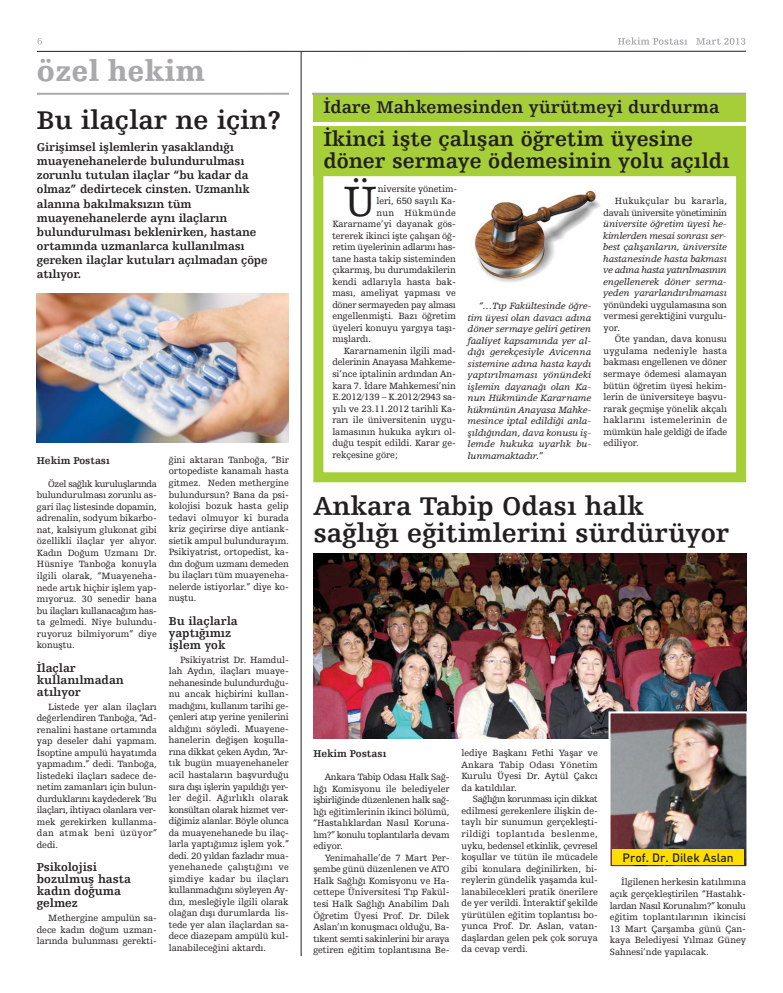
<style>
.page{position:relative;width:783px;height:993px;background:#fff}
.page>*{position:absolute;margin:0;border:0;box-sizing:border-box;transform-origin:0 0}
.t1{font:44.9px "Humanist Slabserif 712 BT";color:#231f20}
.t2{font:900 30px "Humanist Slabserif 712 BT";color:#a7a9ac}
.t3{font:700 27px/27px "Humanist Slabserif 712 BT";color:#231f20}
.t4{font:700 21.5px/22px "Humanist Slabserif 712 BT";color:#231f20}
.t5{font:700 18px "Humanist Slabserif 712 BT";color:#231f20}
.t6{font:700 12px/12px "Humanist Slabserif 712 BT";color:#231f20}
.t7{font:500 12px "DINT";color:#231f20}
.t8{font:700 11.8px/14.2px "Humanist Slabserif 712 BT";letter-spacing:-.01em;color:#231f20}
.t9{font:700 10.4px "Humanist Slabserif 712 BT";color:#231f20}
.t10{font:9.6px/11.5px "Humanist Slabserif 712 BT";letter-spacing:-.005em;color:#231f20;text-align:justify}
.t11{font:italic 9.6px/11.5px "Humanist Slabserif 712 BT";letter-spacing:-.005em;color:#231f20;text-align:justify}
.t12{font:9.6px/11.5px "Humanist Slabserif 712 BT";letter-spacing:-.025em;color:#231f20;text-align:right}
.t13{font:9.6px "Humanist Slabserif 712 BT";letter-spacing:-.03em;color:#231f20}
.t14{font:9.6px "Humanist Slabserif 712 BT";letter-spacing:.035em;color:#231f20}
</style>
<div class="page">
<div style="left:313px;top:166px;width:433px;height:316px;border:10px solid #a6ce39"></div>
<div style="left:313px;top:95px;width:433px;height:27px;background:#a6ce39"></div>
<div style="left:313px;top:126px;width:433px;height:50px;background:#a6ce39"></div>
<svg style="left:618px;top:37px;width:50px;height:8px"></svg>
<hr style="left:37px;top:93px;width:709px;height:2px;background:#a7a9ac">
<svg style="left:37px;top:38px;width:5px;height:7px"></svg>
<hr style="left:37px;top:51px;width:709px;height:1px;background:#231f20">
<div style="left:289px;top:74px;width:23px;height:45px;background:#fff"></div>
<hr style="left:301px;top:51px;width:1px;height:904px;background:#231f20">
<img style="left:37px;top:293px;width:251px;height:149px">
<img style="left:313px;top:553px;width:433px;height:185px">
<img style="left:611px;top:714px;width:134px;height:150px">
<div style="left:608px;top:711px;width:140px;height:156px;border:2px solid #fff"></div>
<img style="left:474px;top:189px;width:126px;height:94px">
<div style="left:612px;top:848px;width:131px;height:16px;background:#fd0"></div>
<h2 class="t2" style="left:37px;top:59px;width:169px">özel hekim</h2>
<h3 class="t3" style="left:37px;top:109px;width:245px">Bu ilaçlar ne için?</h3>
<p class="t8" style="left:37px;top:141px;width:232px">Girişimsel işlemlerin yasaklandığı muayenehanelerde bulundurulması zorunlu tutulan ilaçlar “bu kadar da olmaz” dedirtecek cinsten. Uzmanlık alanına bakılmaksızın tüm muayenehanelerde aynı ilaçların bulundurulması beklenirken, hastane ortamında uzmanlarca kullanılması gereken ilaçlar kutuları açılmadan çöpe atılıyor.</p>
<p class="t9" style="left:37px;top:456px;width:74px">Hekim Postası</p>
<p class="t10" style="left:37px;top:478px;width:121px;text-indent:11px">Özel sağlık kuruluşlarında bulundurulması zorunlu as&shy;gari ilaç listesinde dopamin, adrenalin, sodyum bikarbo&shy;nat, kalsiyum glukonat gibi özellikli ilaçlar yer alıyor.<br>Kadın Doğum Uzmanı Dr.<br>Hüsniye Tanboğa konuyla ilgili olarak, “Muayeneha&shy;nede artık hiçbir işlem yap&shy;mıyoruz. 30 senedir bana bu ilaçları kullanacağım has&shy;ta gelmedi. Niye bulundu&shy;ruyoruz bilmiyorum” diye konuştu.</p>
<p class="t6" style="left:37px;top:662px;width:88px">İlaçlar kullanılmadan atılıyor</p>
<p class="t10" style="left:37px;top:701px;width:121px;text-indent:11px">Listede yer alan ilaçları değerlendiren Tanboğa, “Ad&shy;renalini hastane ortamında yap deseler dahi yapmam.<br>İsoptine ampulü hayatımda yapmadım.” dedi. Tanboğa, listedeki ilaçları sadece de&shy;netim zamanları için bulun&shy;durduklarını kaydederek ‘Bu ilaçları, ihtiyacı olanlara ver&shy;mek gerekirken kullanma&shy;dan atmak beni üzüyor” dedi.</p>
<p class="t6" style="left:37px;top:862px;width:95px">Psikolojisi bozulmuş hasta kadın doğuma gelmez</p>
<p class="t10" style="left:37px;top:912px;width:121px;text-indent:11px">Methergine ampulün sa&shy;dece kadın doğum uzman&shy;larında bulunması gerekti-</p>
<p class="t10" style="left:169px;top:454px;width:121px">ğini aktaran Tanboğa, “Bir ortopediste kanamalı hasta gitmez. Neden methergine bulundursun? Bana da psi&shy;kolojisi bozuk hasta gelip tedavi olmuyor ki burada kriz geçirirse diye antiank&shy;sietik ampul bulundurayım.<br>Psikiyatrist, ortopedist, ka&shy;dın doğum uzmanı demeden bu ilaçları tüm muayeneha&shy;nelerde istiyorlar.” diye ko&shy;nuştu.</p>
<p class="t6" style="left:169px;top:615px;width:70px">Bu ilaçlarla yaptığımız işlem yok</p>
<p class="t10" style="left:169px;top:654px;width:121px;text-indent:11px">Psikiyatrist Dr. Hamdul&shy;lah Aydın, ilaçları muaye&shy;nehanesinde bulundurduğu&shy;nu ancak hiçbirini kullan&shy;madığını, kullanım tarihi ge&shy;çenleri atıp yerine yenilerini aldığını söyledi. Muayene&shy;hanelerin değişen koşulla&shy;rına dikkat çeken Aydın, “Ar&shy;tık bugün muayenehaneler acil hastaların başvurduğu sıra dışı işlerin yapıldığı yer&shy;ler değil. Ağırlıklı olarak konsültan olarak hizmet ver&shy;diğimiz alanlar. Böyle olunca da muayenehanede bu ilaç&shy;larla yaptığımız işlem yok.” dedi. 20 yıldan fazladır mua&shy;yenehanede çalıştığını ve şimdiye kadar bu ilaçları kullanmadığını söyleyen Ay&shy;dın, mesleğiyle ilgili olarak olağan dışı durumlarda lis&shy;tede yer alan ilaçlardan sa&shy;dece diazepam ampülü kul&shy;lanabileceğini aktardı.</p>
<h3 class="t5" style="left:323px;top:100px;width:397px">İdare Mahkemesinden yürütmeyi durdurma</h3>
<h3 class="t4" style="left:323px;top:129px;width:407px">İkinci işte çalışan öğretim üyesine döner sermaye ödemesinin yolu açıldı</h3>
<h1 class="t1" style="left:343px;top:183px;width:35px">Ü</h1>
<p class="t10" style="left:378px;top:184px;width:81px">niversite yönetim-</p>
<p class="t10" style="left:376px;top:196px;width:81px">leri, 650 sayılı Ka-</p>
<p class="t14" style="left:376px;top:208px;width:81px">nun Hükmünde</p>
<p class="t10" style="left:332px;top:219px;width:125px">Kararname’yi dayanak gös-</p>
<p class="t10" style="left:332px;top:230px;width:125px">tererek ikinci işte çalışan öğ-</p>
<p class="t12" style="left:332px;top:242px;width:125px">retim üyelerinin adlarını has-</p>
<p class="t10" style="left:332px;top:253px;width:125px">tane hasta takip sisteminden</p>
<p class="t10" style="left:332px;top:265px;width:125px">çıkarmış, bu durumdakilerin</p>
<p class="t10" style="left:332px;top:276px;width:125px">kendi adlarıyla hasta bak-</p>
<p class="t10" style="left:332px;top:288px;width:125px">ması, ameliyat yapması ve</p>
<p class="t13" style="left:332px;top:301px;width:125px">döner sermayeden pay alması</p>
<p class="t10" style="left:332px;top:311px;width:125px">engellenmişti. Bazı öğretim</p>
<p class="t10" style="left:332px;top:322px;width:125px">üyeleri konuyu yargıya taşı-</p>
<p class="t10" style="left:332px;top:334px;width:40px">mışlardı.</p>
<p class="t10" style="left:343px;top:345px;width:114px">Kararnamenin ilgili mad-</p>
<p class="t10" style="left:332px;top:357px;width:125px">delerinin Anayasa Mahkeme-</p>
<p class="t10" style="left:332px;top:369px;width:125px">si’nce iptalinin ardından An-</p>
<p class="t10" style="left:332px;top:380px;width:125px">kara 7. İdare Mahkemesi’nin</p>
<p class="t10" style="left:332px;top:392px;width:125px">E.2012/139 – K.2012/2943 sa-</p>
<p class="t10" style="left:332px;top:403px;width:125px">yılı ve 23.11.2012 tarihli Ka-</p>
<p class="t10" style="left:332px;top:415px;width:125px">rarı ile üniversitenin uygu-</p>
<p class="t10" style="left:332px;top:426px;width:125px">lamasının hukuka aykırı ol-</p>
<p class="t10" style="left:332px;top:438px;width:125px">duğu tespit edildi. Karar ge-</p>
<p class="t10" style="left:332px;top:449px;width:67px">rekçesine göre;</p>
<p class="t11" style="left:468px;top:301px;width:125px;text-indent:11px">“…Tıp Fakültesinde öğre&shy;tim üyesi olan davacı adına döner sermaye geliri getiren faaliyet kapsamında yer al&shy;dığı gerekçesiyle Avicenna sistemine adına hasta kaydı yaptırılmaması yönündeki işlemin dayanağı olan Ka&shy;nun Hükmünde Kararname hükmünün Anayasa Mahke&shy;mesince iptal edildiği anla&shy;şıldığından, dava konusu iş&shy;lemde hukuka uyarlık bu&shy;lunmamaktadır.”</p>
<p class="t12" style="left:603px;top:196px;width:125px">Hukukçular bu kararla, davalı üniversite yönetiminin</p>
<p class="t11" style="left:603px;top:219px;width:125px">üniversite öğretim üyesi he&shy;kimlerden mesai sonrası ser&shy;best çalışanların, üniversite hastanesinde hasta bakması ve adına hasta yatırılmasının engellenerek döner serma&shy;yeden yararlandırılmaması</p>
<p class="t10" style="left:603px;top:299px;width:125px">yönündeki uygulamasına son vermesi gerektiğini vurgulu&shy;yor.</p>
<p class="t10" style="left:603px;top:334px;width:125px;text-indent:11px">Öte yandan, dava konusu uygulama nedeniyle hasta bakması engellenen ve döner sermaye ödemesi alamayan bütün öğretim üyesi hekim&shy;lerin de üniversiteye başvu&shy;rarak geçmişe yönelik akçalı haklarını istemelerinin de mümkün hale geldiği de ifade ediliyor.</p>
<h3 class="t3" style="left:313px;top:495px;width:417px">Ankara Tabip Odası halk sağlığı eğitimlerini sürdürüyor</h3>
<p class="t9" style="left:313px;top:749px;width:74px">Hekim Postası</p>
<p class="t10" style="left:313px;top:771px;width:138px;text-indent:11px">Ankara Tabip Odası Halk Sağ&shy;lığı Komisyonu ile belediyeler işbirliğinde düzenlenen halk sağ&shy;lığı eğitimlerinin ikinci bölümü, “Hastalıklardan Nasıl Koruna&shy;lım?” konulu toplantılarla devam ediyor.</p>
<p class="t10" style="left:313px;top:852px;width:138px;text-indent:11px">Yenimahalle’de 7 Mart Per&shy;şembe günü düzenlenen ve ATO Halk Sağlığı Komisyonu ve Ha&shy;cettepe Üniversitesi Tıp Fakül&shy;tesi Halk Sağlığı Anabilim Dalı Öğretim Üyesi Prof. Dr. Dilek Aslan’ın konuşmacı olduğu, Ba&shy;tıkent semti sakinlerini bir araya getiren eğitim toplantısına Be-</p>
<p class="t10" style="left:461px;top:748px;width:138px">lediye Başkanı Fethi Yaşar ve Ankara Tabip Odası Yönetim Kurulu Üyesi Dr. Aytül Çakcı da katıldılar.</p>
<p class="t10" style="left:461px;top:794px;width:138px;text-indent:11px">Sağlığın korunması için dikkat edilmesi gerekenlere ilişkin de&shy;taylı bir sunumun gerçekleşti&shy;rildiği toplantıda beslenme, uyku, bedensel etkinlik, çevresel koşullar ve tütün ile mücadele gibi konulara değinilirken, bi&shy;reylerin gündelik yaşamda kul&shy;lanabilecekleri pratik önerilere de yer verildi. İnteraktif şekilde yürütülen eğitim toplantısı bo&shy;yunca Prof. Dr. Aslan, vatan&shy;daşlardan gelen pek çok soruya da cevap verdi.</p>
<p class="t7" style="left:622px;top:852px;width:112px">Prof. Dr. Dilek Aslan</p>
<p class="t10" style="left:609px;top:877px;width:138px;text-indent:11px">İlgilenen herkesin katılımına açık gerçekleştirilen “Hastalık&shy;lardan Nasıl Korunalım?” konulu eğitim toplantılarının ikincisi 13 Mart Çarşamba günü Çan&shy;kaya Belediyesi Yılmaz Güney Sahnesi’nde yapılacak.</p>
</div>
